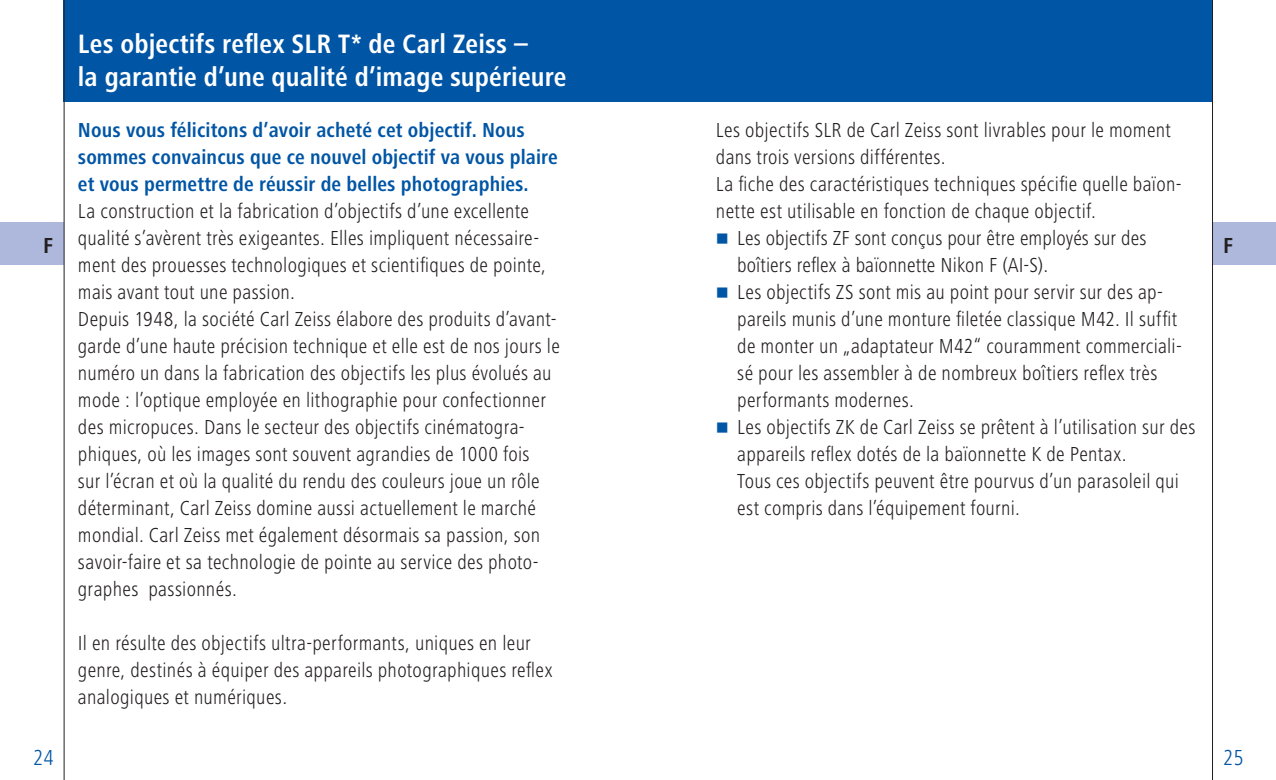
<style>
.page{position:relative;width:1276px;height:780px;background:#fff}
.page>*{position:absolute;margin:0;border:0;box-sizing:border-box;transform-origin:0 0}
.t1{font:700 condensed 27.5px/32.5px "Frutiger Next LT";letter-spacing:.005em;color:#fff}
.t2{font:300 condensed 22.5px "Frutiger Next LT";color:#0155a5}
.t3{font:700 condensed 22.5px "Frutiger Next LT";color:#231f20}
.t4{font:300 condensed 21px/27px "Frutiger Next LT";letter-spacing:.015em;color:#231f20}
.t5{font:700 condensed 21px/27px "Frutiger Next LT";letter-spacing:.005em;color:#0155a5}
.s1{color:#0155a5}
</style>
<div class="page">
<div style="left:0;top:223px;width:64px;height:42px;background:#adb8dc"></div>
<div style="left:64px;top:0;width:574px;height:102px;background:#0155a5"></div>
<hr style="left:64px;top:0;width:1px;height:780px;background:#231f20">
<div style="left:1212px;top:223px;width:64px;height:42px;background:#adb8dc"></div>
<div style="left:638px;top:0;width:574px;height:102px;background:#0155a5"></div>
<hr style="left:1212px;top:0;width:1px;height:780px;background:#231f20">
<h1 class="t1" style="left:78px;top:28px;width:490px">Les objectifs reflex SLR T* de Carl Zeiss –<br>la garantie d’une qualité d’image supérieure</h1>
<p class="t5" style="left:78px;top:116px;width:481px">Nous vous félicitons d’avoir acheté cet objectif. Nous sommes convaincus que ce nouvel objectif va vous plaire et vous permettre de réussir de belles photographies.</p>
<p class="t4" style="left:78px;top:197px;width:483px">La construction et la fabrication d’objectifs d’une excellente qualité s’avèrent très exigeantes. Elles impliquent nécessaire&shy;ment des prouesses technologiques et scientifiques de pointe, mais avant tout une passion.<br>Depuis 1948, la société Carl Zeiss élabore des produits d’avant&shy;garde d’une haute précision technique et elle est de nos jours le numéro un dans la fabrication des objectifs les plus évolués au mode : l’optique employée en lithographie pour confectionner des micropuces. Dans le secteur des objectifs cinématogra&shy;phiques, où les images sont souvent agrandies de 1000 fois<br>sur l’écran et où la qualité du rendu des couleurs joue un rôle déterminant, Carl Zeiss domine aussi actuellement le marché mondial. Carl Zeiss met également désormais sa passion, son savoir-faire et sa technologie de pointe au service des photo&shy;graphes passionnés.</p>
<p class="t4" style="left:78px;top:629px;width:476px">Il en résulte des objectifs ultra-performants, uniques en leur genre, destinés à équiper des appareils photographiques reflex analogiques et numériques.</p>
<p class="t4" style="left:716px;top:116px;width:467px">Les objectifs SLR de Carl Zeiss sont livrables pour le moment dans trois versions différentes.<br>La fiche des caractéristiques techniques spécifie quelle baïon&shy;nette est utilisable en fonction de chaque objectif.</p>
<p class="t4" style="left:737px;top:224px;width:411px;text-indent:-21px"><span class="s1">■</span> Les objectifs ZF sont conçus pour être employés sur des boîtiers reflex à baïonnette Nikon F (AI-S).</p>
<p class="t4" style="left:737px;top:278px;width:443px;text-indent:-21px"><span class="s1">■</span> Les objectifs ZS sont mis au point pour servir sur des ap&shy;pareils munis d’une monture filetée classique M42. Il suffit de monter un „adaptateur M42“ couramment commerciali&shy;sé pour les assembler à de nombreux boîtiers reflex très performants modernes.</p>
<p class="t4" style="left:737px;top:413px;width:460px;text-indent:-21px"><span class="s1">■</span> Les objectifs ZK de Carl Zeiss se prêtent à l’utilisation sur des appareils reflex dotés de la baïonnette K de Pentax.<br>Tous ces objectifs peuvent être pourvus d’un parasoleil qui est compris dans l’équipement fourni.</p>
<p class="t3" style="left:43px;top:232px;width:12px">F</p>
<p class="t3" style="left:1223px;top:232px;width:12px">F</p>
<p class="t2" style="left:33px;top:745px;width:20px">24</p>
<p class="t2" style="left:1223px;top:745px;width:19px">25</p>
</div>
